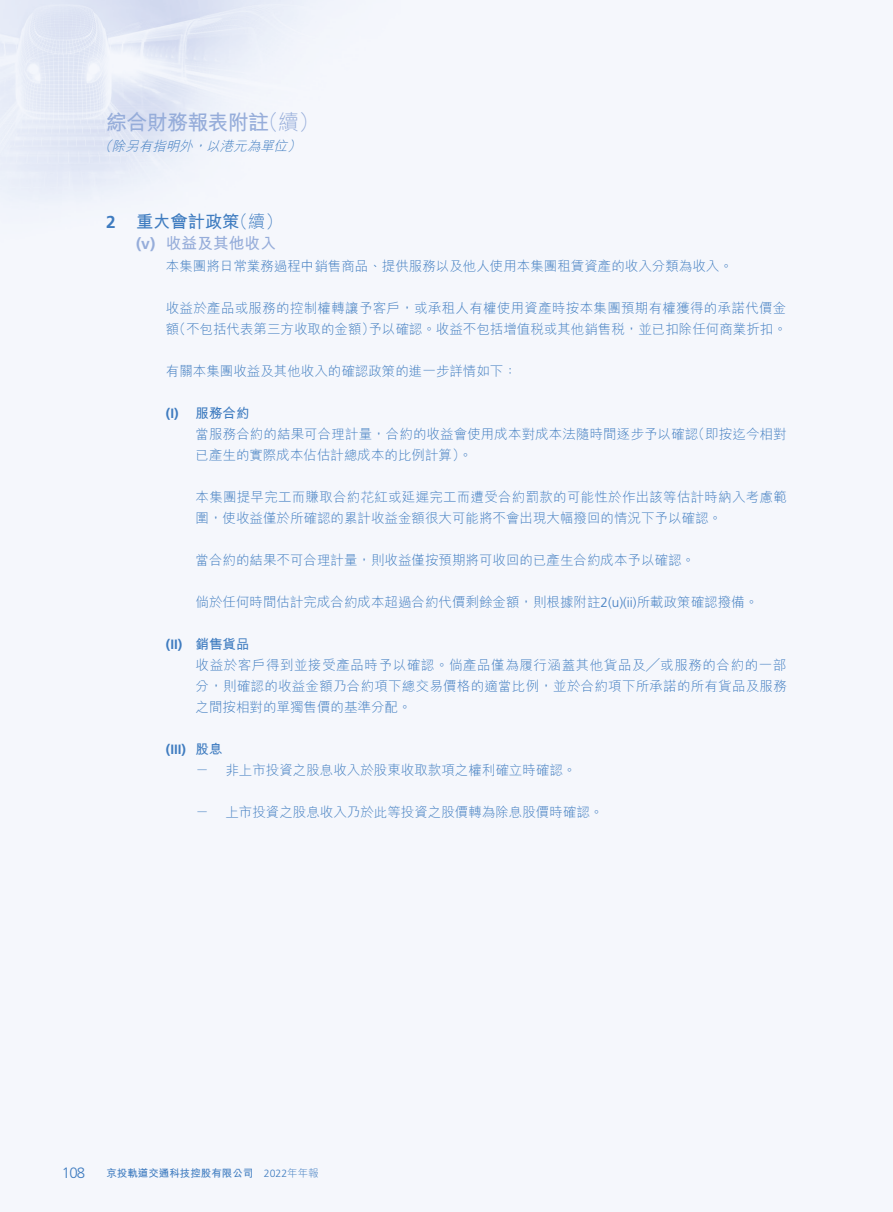
<style>
.page{position:relative;width:893px;height:1212px;background:#f5f7fc}
.page>*{position:absolute;margin:0;border:0;box-sizing:border-box;transform-origin:0 0}
.t1{font:700 21px "M Hei HK";letter-spacing:-.035em;color:#96adda}
.t2{font:700 17.25px "M Hei HK";color:#3f7cc0}
.t3{font:700 15.75px "M Hei HK";color:#96adda}
.t4{font:300 15px "Frutiger LT Std";color:#3f7cc0}
.t5{font:300 13.5px/21px "M Hei HK";color:#3f7cc0}
.t6{font:300 13.5px/21px "M Hei HK";letter-spacing:.02em;color:#3f7cc0}
.t7{font:italic 300 13.5px "M Hei HK";color:#3f7cc0}
.t8{font:700 13.5px "Frutiger LT Std";color:#3f7cc0}
.t9{font:700 10.5px "M Hei HK";color:#3f7cc0}
.s1{font-weight:300}
.s2{font-family:"Frutiger LT Std"}
.s3{font-family:"Frutiger LT Std";font-weight:700}
.s4{font-weight:700}
.s5{font-family:"M Hei HK"}
.s6{font-family:"Frutiger LT Std";font-weight:300}
</style>
<div class="page">
<img style="left:0;top:0;width:294px;height:195px">
<h1 class="t1" style="left:106px;top:107px;width:215px">綜合財務報表附註<span class="s1">（續）</span></h1>
<p class="t7" style="left:98px;top:136px;width:209px">（除另有指明外，以港元為單位）</p>
<p class="t2" style="left:106px;top:209px;width:178px"><span class="s2">2</span> 重大會計政策<span class="s1">（續）</span></p>
<p class="t3" style="left:136px;top:232px;width:142px"><span class="s2">(v)</span> 收益及其他收入</p>
<p class="t5" style="left:166px;top:255px;width:569px">本集團將日常業務過程中銷售商品、提供服務以及他人使用本集團租賃資產的收入分類為收入。</p>
<p class="t6" style="left:166px;top:297px;width:622px">收益於產品或服務的控制權轉讓予客戶，或承租人有權使用資產時按本集團預期有權獲得的承諾代價金額（不包括代表第三方收取的金額）予以確認。收益不包括增值稅或其他銷售稅，並已扣除任何商業折扣。</p>
<p class="t5" style="left:166px;top:360px;width:353px">有關本集團收益及其他收入的確認政策的進一步詳情如下：</p>
<p class="t5" style="left:196px;top:402px;width:593px;text-indent:-30px"><span class="s3">(I)</span> <span class="s4">服務合約<br></span>當服務合約的結果可合理計量，合約的收益會使用成本對成本法隨時間逐步予以確認（即按迄今相對已產生的實際成本佔估計總成本的比例計算）。</p>
<p class="t6" style="left:196px;top:486px;width:593px">本集團提早完工而賺取合約花紅或延遲完工而遭受合約罰款的可能性於作出該等估計時納入考慮範圍，使收益僅於所確認的累計收益金額很大可能將不會出現大幅撥回的情況下予以確認。</p>
<p class="t5" style="left:196px;top:549px;width:501px">當合約的結果不可合理計量，則收益僅按預期將可收回的已產生合約成本予以確認。</p>
<p class="t5" style="left:196px;top:591px;width:564px">倘於任何時間估計完成合約成本超過合約代價剩餘金額，則根據附註<span class="s2">2(u)(ii)</span>所載政策確認撥備。</p>
<p class="t8" style="left:166px;top:636px;width:85px">(II) <span class="s5">銷售貨品</span></p>
<p class="t5" style="left:196px;top:654px;width:593px;text-align:justify">收益於客戶得到並接受產品時予以確認。倘產品僅為履行涵蓋其他貨品及╱或服務的合約的一部分，則確認的收益金額乃合約項下總交易價格的適當比例，並於合約項下所承諾的所有貨品及服務之間按相對的單獨售價的基準分配。</p>
<p class="t8" style="left:166px;top:741px;width:58px">(III) <span class="s5">股息</span></p>
<p class="t5" style="left:196px;top:759px;width:382px">－ 非上市投資之股息收入於股東收取款項之權利確立時確認。</p>
<p class="t5" style="left:196px;top:801px;width:409px">－ 上市投資之股息收入乃於此等投資之股價轉為除息股價時確認。</p>
<p class="t4" style="left:62px;top:1164px;width:25px">108</p>
<p class="t9" style="left:106px;top:1165px;width:214px">京投軌道交通科技控股有限公司 <span class="s6">2022</span><span class="s1">年年報</span></p>
</div>
